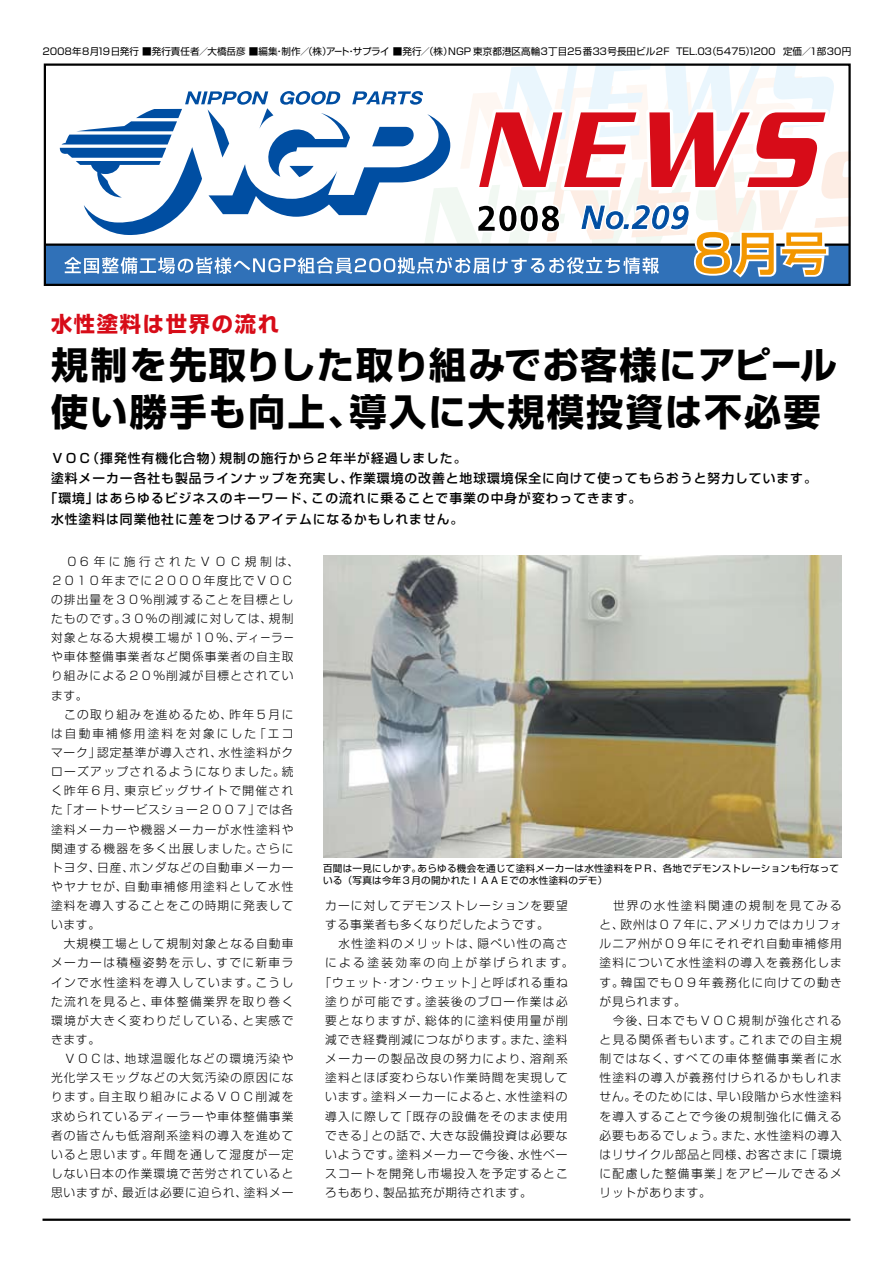
<style>
.page{position:relative;width:893px;height:1263px;background:#fff}
.page>*{position:absolute;margin:0;border:0;box-sizing:border-box;transform-origin:0 0}
.t1{font:700 37.2px/46.8px "Shin Go Pro";letter-spacing:.06em;color:#000}
.t2{font:700 21.3px "Shin Go Pro";letter-spacing:.08em;color:#d70c18}
.t3{font:500 12.75px/20.2px "Shin Go Pro";letter-spacing:.08em;color:#000}
.t4{font:300 11.7px "Shin Go Pro";letter-spacing:.095em;color:#000}
.t5{font:300 11.7px/19.2px "Shin Go Pro";letter-spacing:.12em;color:#000}
.t6{font:300 11.7px "Shin Go Pro";letter-spacing:.065em;color:#000}
.t7{font:300 11.7px/19.2px "Shin Go Pro";letter-spacing:.16em;color:#000;text-align:right}
.t8{font:300 11.7px/19.2px "Shin Go Pro";letter-spacing:.18em;color:#000}
.t9{font:300 11.7px/19.2px "Shin Go Pro";letter-spacing:.07em;color:#000}
.t10{font:300 11.7px/19.2px "Shin Go Pro";letter-spacing:.115em;color:#000}
.t11{font:300 11.7px "Shin Go Pro";letter-spacing:.2em;color:#000}
.t12{font:300 11.7px "Shin Go Pro";letter-spacing:.295em;color:#000}
.t13{font:300 11.7px "Shin Go Pro";letter-spacing:.125em;color:#000}
.t14{font:300 11.7px "Shin Go Pro";letter-spacing:.075em;color:#000}
.t15{font:9.6px/12.8px "Shin Go Pro";letter-spacing:.025em;color:#000}
.t16{font:9.6px "Shin Go Pro";color:#000}
.t17{font:9.6px "Shin Go Pro";letter-spacing:-.22em;color:#000}
.t18{font:9.6px "Shin Go Pro";letter-spacing:-.15em;color:#000}
</style>
<div class="page">
<svg style="left:45px;top:245px;width:805px;height:40px;background:#24568d"></svg>
<hr style="left:43px;top:1218px;width:807px;height:3px;background:#000">
<svg style="left:60px;top:64px;width:790px;height:216px"></svg>
<img style="left:323px;top:555px;width:519px;height:303px">
<p class="t16" style="left:448px;top:43px;width:223px">NGP 東京都港区高輪３丁目２５番３３号長田ビル2F</p>
<p class="t16" style="left:97px;top:43px;width:357px">19日発行 ■発行責任者／大橋岳彦 ■編集制作（／株アートサプライ ■発行（／株）</p>
<p class="t15" style="left:322px;top:43px;width:11px">）</p>
<p class="t15" style="left:707px;top:43px;width:11px">（</p>
<p class="t15" style="left:745px;top:43px;width:11px">）</p>
<p class="t18" style="left:41px;top:43px;width:59px">２００８年8月</p>
<p class="t17" style="left:676px;top:43px;width:102px">TEL.０３５４７５１２００</p>
<p class="t15" style="left:274px;top:43px;width:11px">・</p>
<p class="t15" style="left:346px;top:43px;width:11px">・</p>
<p class="t15" style="left:783px;top:43px;width:70px">定価／1部30円</p>
<h2 class="t2" style="left:51px;top:307px;width:229px">水性塗料は世界の流れ</h2>
<h1 class="t1" style="left:350px;top:338px;width:489px;text-indent:-299px">規制を先取りした取り組みでお客様にアピール導入に大規模投資は不必要</h1>
<h1 class="t1" style="left:51px;top:385px;width:315px">使い勝手も向上、</h1>
<p class="t3" style="left:219px;top:447px;width:248px">規制の施行から２年半が経過しました。</p>
<p class="t3" style="left:86px;top:447px;width:138px">（揮発性有機化合物）</p>
<p class="t3" style="left:51px;top:447px;width:42px">ＶＯＣ</p>
<p class="t3" style="left:349px;top:467px;width:469px">作業環境の改善と地球環境保全に向けて使ってもらおうと努力しています。</p>
<p class="t3" style="left:312px;top:467px;width:331px;text-indent:-261px">塗料メーカー各社も製品ラインナップを充実し、<br>この流れに乗ることで事業の中身が変わってきます。</p>
<p class="t3" style="left:51px;top:487px;width:414px;text-indent:-6px">「環境」<br>水性塗料は同業他社に差をつけるアイテムになるかもしれません。</p>
<p class="t12" style="left:51px;top:551px;width:250px">　０６年に施行されたＶＯＣ規制は、</p>
<p class="t4" style="left:51px;top:571px;width:244px">２０１０年までに２０００年度比でＶＯＣ</p>
<p class="t4" style="left:51px;top:590px;width:244px">の排出量を３０％削減することを目標とし</p>
<p class="t4" style="left:269px;top:609px;width:26px">規制</p>
<p class="t3" style="left:96px;top:487px;width:221px">はあらゆるビジネスのキーワード、</p>
<p class="t4" style="left:121px;top:609px;width:153px">３０％の削減に対しては、</p>
<p class="t4" style="left:51px;top:609px;width:77px">たものです。</p>
<p class="t4" style="left:51px;top:628px;width:191px">対象となる大規模工場が１０％、</p>
<p class="t4" style="left:51px;top:647px;width:244px">や車体整備事業者など関係事業者の自主取</p>
<p class="t4" style="left:51px;top:666px;width:244px">り組みによる２０％削減が目標とされてい</p>
<p class="t4" style="left:51px;top:685px;width:38px">ます。</p>
<p class="t4" style="left:229px;top:705px;width:66px">昨年５月に</p>
<p class="t4" style="left:236px;top:628px;width:59px">ディーラー</p>
<p class="t5" style="left:51px;top:703px;width:183px">　この取り組みを進めるため、</p>
<p class="t4" style="left:254px;top:724px;width:41px">「エコ</p>
<p class="t8" style="left:219px;top:722px;width:76px;text-indent:-168px">は自動車補修用塗料を対象にした<br>水性塗料がク</p>
<p class="t4" style="left:97px;top:743px;width:126px">認定基準が導入され、</p>
<p class="t4" style="left:51px;top:743px;width:51px">マーク」</p>
<p class="t5" style="left:125px;top:761px;width:170px;text-indent:-74px">ローズアップされるようになりました。東京ビッグサイトで開催され</p>
<p class="t4" style="left:282px;top:762px;width:13px">続</p>
<p class="t4" style="left:51px;top:781px;width:78px">く昨年６月、</p>
<p class="t14" style="left:61px;top:800px;width:201px">「オートサービスショー２００７」</p>
<p class="t4" style="left:257px;top:800px;width:38px">では各</p>
<p class="t4" style="left:51px;top:800px;width:13px">た</p>
<p class="t4" style="left:51px;top:819px;width:244px">塗料メーカーや機器メーカーが水性塗料や</p>
<p class="t4" style="left:256px;top:838px;width:39px">さらに</p>
<p class="t5" style="left:129px;top:837px;width:166px;text-indent:-78px">関連する機器を多く出展しました。<br>ホンダなどの自動車メーカー</p>
<p class="t4" style="left:97px;top:858px;width:38px">日産、</p>
<p class="t4" style="left:51px;top:858px;width:51px">トヨタ、</p>
<p class="t4" style="left:51px;top:877px;width:78px">やヤナセが、</p>
<p class="t4" style="left:51px;top:896px;width:244px">塗料を導入することをこの時期に発表して</p>
<p class="t4" style="left:51px;top:915px;width:51px">います。</p>
<p class="t4" style="left:51px;top:934px;width:244px">　大規模工場として規制対象となる自動車</p>
<p class="t4" style="left:216px;top:953px;width:79px">すでに新車ラ</p>
<p class="t5" style="left:125px;top:875px;width:170px">自動車補修用塗料として水性</p>
<p class="t5" style="left:51px;top:952px;width:170px">メーカーは積極姿勢を示し、</p>
<p class="t5" style="left:151px;top:971px;width:144px;text-indent:-100px">インで水性塗料を導入しています。<br>車体整備業界を取り巻く</p>
<p class="t4" style="left:256px;top:972px;width:39px">こうし</p>
<p class="t5" style="left:51px;top:990px;width:104px">た流れを見ると、</p>
<p class="t5" style="left:51px;top:1009px;width:196px">環境が大きく変わりだしている、</p>
<p class="t4" style="left:51px;top:1030px;width:51px">きます。</p>
<p class="t5" style="left:125px;top:1048px;width:170px">地球温暖化などの環境汚染や</p>
<p class="t4" style="left:242px;top:1011px;width:52px">と実感で</p>
<p class="t4" style="left:51px;top:1049px;width:78px">　ＶＯＣは、</p>
<p class="t4" style="left:51px;top:1068px;width:244px">光化学スモッグなどの大気汚染の原因にな</p>
<p class="t5" style="left:98px;top:1086px;width:197px">自主取り組みによるＶＯＣ削減を</p>
<p class="t4" style="left:51px;top:1087px;width:52px">ります。</p>
<p class="t4" style="left:51px;top:1106px;width:244px">求められているディーラーや車体整備事業</p>
<p class="t4" style="left:51px;top:1125px;width:244px">者の皆さんも低溶剤系塗料の導入を進めて</p>
<p class="t5" style="left:151px;top:1143px;width:144px">年間を通して湿度が一定</p>
<p class="t5" style="left:51px;top:1143px;width:104px">いると思います。</p>
<p class="t4" style="left:51px;top:1164px;width:244px">しない日本の作業環境で苦労されていると</p>
<p class="t4" style="left:244px;top:1183px;width:51px">塗料メー</p>
<p class="t4" style="left:51px;top:1183px;width:76px">思いますが、</p>
<p class="t4" style="left:122px;top:1183px;width:127px">最近は必要に迫られ、</p>
<p class="t15" style="left:418px;top:860px;width:423px">あらゆる機会を通じて塗料メーカーは水性塗料をＰＲ、各地でデモンストレーションも行なって</p>
<p class="t15" style="left:323px;top:860px;width:286px">百聞は一見にしかず。<br>いる（写真は今年３月の開かれたＩＡＡＥでの水性塗料のデモ(</p>
<p class="t4" style="left:325px;top:896px;width:244px">カーに対してデモンストレーションを要望</p>
<p class="t6" style="left:325px;top:915px;width:225px">する事業者も多くなりだしたようです。</p>
<p class="t5" style="left:477px;top:933px;width:92px">隠ぺい性の高さ</p>
<p class="t5" style="left:325px;top:933px;width:157px">　水性塗料のメリットは、</p>
<p class="t11" style="left:325px;top:953px;width:250px">による塗装効率の向上が挙げられます。</p>
<p class="t4" style="left:480px;top:972px;width:89px">と呼ばれる重ね</p>
<p class="t4" style="left:319px;top:972px;width:64px">「ウェット</p>
<p class="t4" style="left:421px;top:972px;width:64px">ウェット」</p>
<p class="t4" style="left:389px;top:972px;width:26px">オン</p>
<p class="t4" style="left:380px;top:972px;width:13px">・</p>
<p class="t4" style="left:411px;top:972px;width:13px">・</p>
<p class="t5" style="left:425px;top:990px;width:144px">塗装後のブロー作業は必</p>
<p class="t5" style="left:425px;top:990px;width:144px;text-indent:-100px">塗りが可能です。<br>総体的に塗料使用量が削</p>
<p class="t5" style="left:325px;top:1009px;width:104px">要となりますが、</p>
<p class="t7" style="left:600px;top:894px;width:244px">　世界の水性塗料関連の規制を見てみるアメリカではカリフォ</p>
<p class="t4" style="left:620px;top:915px;width:102px">欧州は０７年に、</p>
<p class="t4" style="left:600px;top:915px;width:26px">と、</p>
<p class="t4" style="left:600px;top:934px;width:244px">ルニア州が０９年にそれぞれ自動車補修用</p>
<p class="t4" style="left:600px;top:953px;width:244px">塗料について水性塗料の導入を義務化しま</p>
<p class="t13" style="left:621px;top:972px;width:223px">韓国でも０９年義務化に向けての動き</p>
<p class="t4" style="left:600px;top:972px;width:26px">す。</p>
<p class="t4" style="left:600px;top:992px;width:88px">が見られます。</p>
<p class="t5" style="left:647px;top:1009px;width:197px">日本でもＶＯＣ規制が強化される</p>
<p class="t4" style="left:600px;top:1011px;width:52px">　今後、</p>
<p class="t4" style="left:325px;top:1030px;width:190px">減でき経費削減につながります。</p>
<p class="t4" style="left:543px;top:1030px;width:26px">塗料</p>
<p class="t4" style="left:510px;top:1030px;width:38px">また、</p>
<p class="t5" style="left:325px;top:1048px;width:209px">メーカーの製品改良の努力により、</p>
<p class="t4" style="left:325px;top:1068px;width:244px">塗料とほぼ変わらない作業時間を実現して</p>
<p class="t4" style="left:505px;top:1087px;width:64px">水性塗料の</p>
<p class="t4" style="left:530px;top:1049px;width:39px">溶剤系</p>
<p class="t4" style="left:371px;top:1087px;width:139px">塗料メーカーによると、</p>
<p class="t4" style="left:325px;top:1087px;width:51px">います。</p>
<p class="t4" style="left:400px;top:1106px;width:169px">「既存の設備をそのまま使用</p>
<p class="t4" style="left:325px;top:1106px;width:78px">導入に際して</p>
<p class="t4" style="left:430px;top:1125px;width:139px">大きな設備投資は必要な</p>
<p class="t4" style="left:325px;top:1125px;width:51px">できる」</p>
<p class="t4" style="left:371px;top:1125px;width:63px">との話で、</p>
<p class="t5" style="left:739px;top:1028px;width:105px">これまでの自主規</p>
<p class="t5" style="left:673px;top:1028px;width:170px;text-indent:-74px">と見る関係者もいます。<br>すべての車体整備事業者に水</p>
<p class="t4" style="left:600px;top:1049px;width:78px">制ではなく、</p>
<p class="t4" style="left:600px;top:1068px;width:244px">性塗料の導入が義務付けられるかもしれま</p>
<p class="t4" style="left:717px;top:1087px;width:127px">早い段階から水性塗料</p>
<p class="t4" style="left:600px;top:1087px;width:38px">せん。</p>
<p class="t4" style="left:600px;top:1106px;width:244px">を導入することで今後の規制強化に備える</p>
<p class="t4" style="left:754px;top:1125px;width:89px">水性塗料の導入</p>
<p class="t4" style="left:633px;top:1087px;width:89px">そのためには、</p>
<p class="t4" style="left:600px;top:1125px;width:127px">必要もあるでしょう。</p>
<p class="t4" style="left:721px;top:1125px;width:38px">また、</p>
<p class="t4" style="left:396px;top:1145px;width:127px">塗料メーカーで今後、</p>
<p class="t4" style="left:518px;top:1145px;width:51px">水性ベー</p>
<p class="t4" style="left:325px;top:1145px;width:76px">いようです。</p>
<p class="t4" style="left:325px;top:1164px;width:244px">スコートを開発し市場投入を予定するとこ</p>
<p class="t6" style="left:383px;top:1183px;width:150px">製品拡充が期待されます。</p>
<p class="t4" style="left:325px;top:1183px;width:63px">ろもあり、</p>
<p class="t4" style="left:805px;top:1145px;width:38px">「環境</p>
<p class="t9" style="left:726px;top:1143px;width:118px;text-indent:-126px">はリサイクル部品と同様、<br>をアピールできるメ</p>
<p class="t4" style="left:745px;top:1145px;width:63px">お客さまに</p>
<p class="t10" style="left:600px;top:1162px;width:131px">に配慮した整備事業」リットがあります。</p>
</div>
